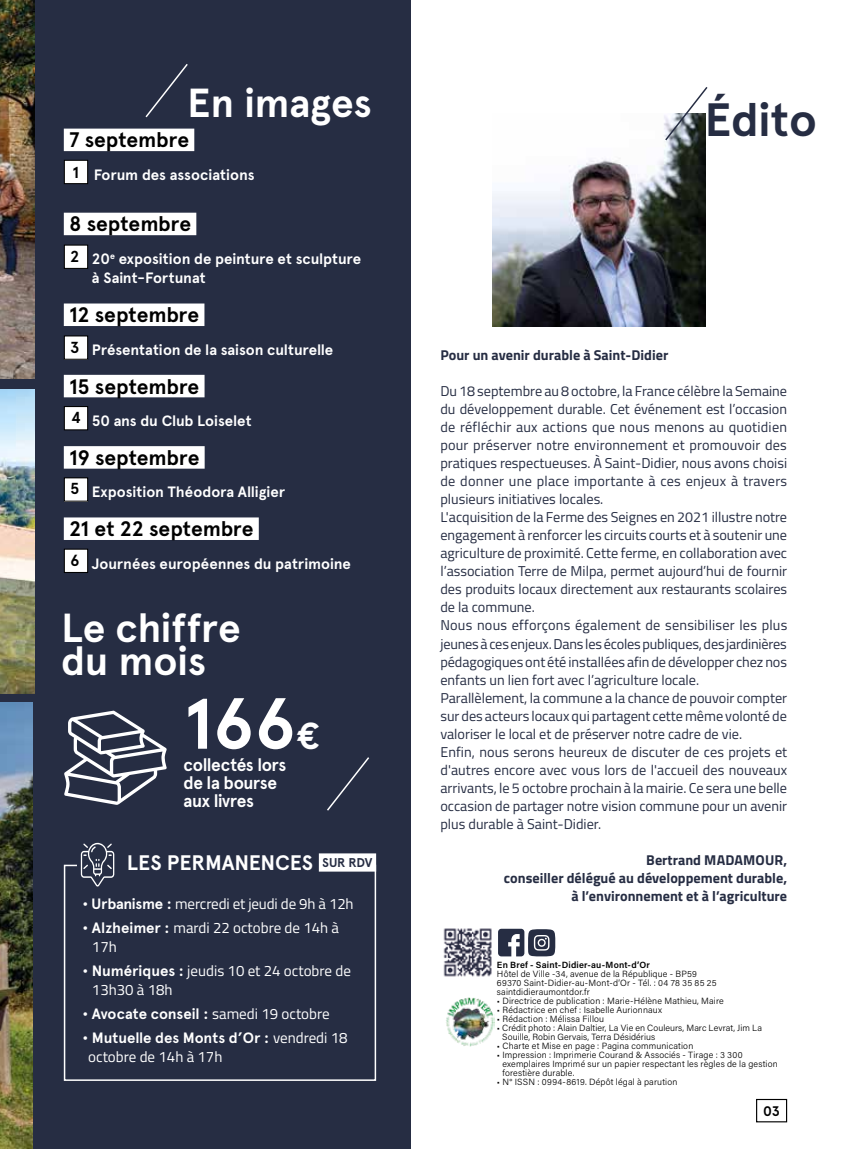
<style>
.page{position:relative;width:851px;height:1149px;background:#fff}
.page>*{position:absolute;margin:0;border:0;box-sizing:border-box;transform-origin:0 0}
.t1{font:700 71.4px "Apercu Pro";color:#fff}
.t2{font:700 46.65px "Apercu Pro";letter-spacing:-.005em;color:#262d43}
.t3{font:700 40.5px/33px "Apercu Pro";color:#fff}
.t4{font:700 21px "Apercu Pro";letter-spacing:-.005em;color:#000}
.t5{font:700 21px "Apercu Pro";letter-spacing:-.005em;color:#fff}
.t6{font:700 18px/18px "Apercu Pro";letter-spacing:-.025em;color:#fff;scale:.96 1}
.t7{font:700 15px/19.5px "Apercu Pro";letter-spacing:-.005em;color:#fff}
.t8{font:15px/19.5px "Titillium Web";color:#fff}
.t9{font:14.25px/18px "Titillium Web";color:#262d43}
.t10{font:700 14.25px/18px "Titillium Web";color:#262d43;text-align:right}
.t11{font:700 13.8px "Apercu Pro";color:#000}
.t12{font:700 12.75px "Apercu Pro";letter-spacing:-.02em;color:#262d43}
.t13{font:300 9px/9px "Acumin Pro";letter-spacing:.02em;color:#000}
.t14{font:600 9px "Acumin Pro";letter-spacing:.02em;color:#000}
.s1{font-size:15.9px;color:#000}
.s2{font-size:37.5px}
.s3{font-family:"Apercu Pro";font-weight:700}
.s4{font-family:"Titillium Web";font-weight:400}
</style>
<div class="page">
<div style="left:756px;top:1098px;width:31px;height:23px;border:1px solid #000"></div>
<div style="left:0;top:0;width:410px;height:1148px;background:#262d43"></div>
<svg style="left:145px;top:64px;width:43px;height:54px"></svg>
<div style="left:64px;top:128px;width:130px;height:23px;background:#fff"></div>
<div style="left:64px;top:213px;width:132px;height:22px;background:#fff"></div>
<div style="left:64px;top:303px;width:140px;height:23px;background:#fff"></div>
<div style="left:64px;top:375px;width:140px;height:22px;background:#fff"></div>
<div style="left:64px;top:446px;width:141px;height:22px;background:#fff"></div>
<div style="left:64px;top:517px;width:195px;height:23px;background:#fff"></div>
<div style="left:64px;top:160px;width:24px;height:23px;background:#fff"></div>
<div style="left:64px;top:160px;width:24px;height:24px;border:1px solid #000"></div>
<div style="left:64px;top:245px;width:24px;height:23px;background:#fff"></div>
<div style="left:64px;top:244px;width:24px;height:25px;border:1px solid #000"></div>
<div style="left:64px;top:336px;width:24px;height:23px;background:#fff"></div>
<div style="left:64px;top:335px;width:24px;height:24px;border:1px solid #000"></div>
<div style="left:64px;top:406px;width:24px;height:23px;background:#fff"></div>
<div style="left:64px;top:406px;width:24px;height:24px;border:1px solid #000"></div>
<div style="left:64px;top:477px;width:24px;height:24px;background:#fff"></div>
<div style="left:64px;top:477px;width:24px;height:24px;border:1px solid #000"></div>
<div style="left:64px;top:549px;width:24px;height:23px;background:#fff"></div>
<div style="left:64px;top:548px;width:24px;height:25px;border:1px solid #000"></div>
<img style="left:0;top:0;width:34px;height:379px">
<img style="left:0;top:702px;width:33px;height:446px">
<img style="left:0;top:389px;width:34px;height:303px">
<img style="left:492px;top:142px;width:213px;height:184px">
<svg style="left:664px;top:87px;width:44px;height:55px"></svg>
<div style="left:64px;top:864px;width:312px;height:216px;border:2px solid #fff"></div>
<svg style="left:77px;top:860px;width:4px;height:12px"></svg>
<div style="left:105px;top:846px;width:230px;height:36px;background:#262d43"></div>
<svg style="left:81px;top:842px;width:33px;height:44px"></svg>
<svg style="left:327px;top:757px;width:43px;height:54px"></svg>
<svg style="left:498px;top:928px;width:57px;height:28px"></svg>
<svg style="left:318px;top:853px;width:59px;height:20px"></svg>
<img style="left:446px;top:997px;width:48px;height:49px">
<img style="left:443px;top:928px;width:48px;height:49px">
<svg style="left:64px;top:710px;width:103px;height:94px"></svg>
<h3 class="t3" style="left:187px;top:85px;width:186px">En images</h3>
<h3 class="t4" style="left:69px;top:124px;width:121px">7 septembre</h3>
<p class="t7" style="left:72px;top:164px;width:184px"><span class="s1">1</span> Forum des associations</p>
<h3 class="t4" style="left:69px;top:208px;width:124px">8 septembre</h3>
<p class="t7" style="left:92px;top:248px;width:271px;text-indent:-22px"><span class="s1">2</span> 20<sup>e</sup> exposition de peinture et sculpture à Saint-Fortunat</p>
<h3 class="t4" style="left:69px;top:299px;width:132px">12 septembre</h3>
<p class="t7" style="left:70px;top:339px;width:264px"><span class="s1">3</span> Présentation de la saison culturelle</p>
<h3 class="t4" style="left:69px;top:370px;width:132px">15 septembre</h3>
<p class="t7" style="left:71px;top:410px;width:182px"><sup>4</sup> 50 ans du Club Loiselet</p>
<h3 class="t4" style="left:69px;top:441px;width:132px">19 septembre</h3>
<p class="t7" style="left:70px;top:481px;width:216px"><sup>5</sup> Exposition Théodora Alligier</p>
<h3 class="t4" style="left:69px;top:513px;width:186px">21 et 22 septembre</h3>
<p class="t7" style="left:70px;top:553px;width:282px"><sup>6</sup> Journées européennes du patrimoine</p>
<h3 class="t3" style="left:61px;top:610px;width:181px">Le chiffre du mois</h3>
<h1 class="t1" style="left:184px;top:669px;width:138px">166<span class="s2">€</span></h1>
<p class="t6" style="left:184px;top:755px;width:108px">collectés lors de la bourse aux livres</p>
<h3 class="t5" style="left:127px;top:846px;width:188px">LES PERMANENCES</h3>
<p class="t12" style="left:322px;top:852px;width:52px">SUR RDV</p>
<p class="t8" style="left:82px;top:892px;width:273px"><span class="s3">• Urbanisme :</span> mercredi et jeudi de 9h à 12h</p>
<p class="t8" style="left:92px;top:916px;width:249px;text-indent:-10px"><span class="s3">• Alzheimer :</span> mardi 22 octobre de 14h à<br>17h</p>
<p class="t8" style="left:92px;top:959px;width:260px;text-indent:-10px"><span class="s3">• Numériques :</span> jeudis 10 et 24 octobre de<br>13h30 à 18h</p>
<p class="t7" style="left:82px;top:1003px;width:249px">• Avocate conseil : <span class="s4">samedi 19 octobre</span></p>
<p class="t7" style="left:82px;top:1027px;width:267px">• Mutuelle des Monts d’Or : <span class="s4">vendredi 18</span></p>
<p class="t8" style="left:88px;top:1046px;width:136px">octobre de 14h à 17h</p>
<h2 class="t2" style="left:704px;top:84px;width:114px">Édito</h2>
<p class="t10" style="left:440px;top:345px;width:229px">Pour un avenir durable à Saint-Didier</p>
<p class="t9" style="left:440px;top:381px;width:348px">Du 18 septembre au 8 octobre, la France célèbre la Semaine du développement durable. Cet événement est l’occasion de réfléchir aux actions que nous menons au quotidien pour préserver notre environnement et promouvoir des pratiques respectueuses. À Saint-Didier, nous avons choisi de donner une place importante à ces enjeux à travers plusieurs initiatives locales.<br>L'acquisition de la Ferme des Seignes en 2021 illustre notre engagement à renforcer les circuits courts et à soutenir une agriculture de proximité. Cette ferme, en collaboration avec l’association Terre de Milpa, permet aujourd’hui de fournir des produits locaux directement aux restaurants scolaires de la commune.<br>Nous nous efforçons également de sensibiliser les plus jeunes à ces enjeux. Dans les écoles publiques, des jardinières pédagogiques ont été installées afin de développer chez nos enfants un lien fort avec l’agriculture locale.<br>Parallèlement, la commune a la chance de pouvoir compter sur des acteurs locaux qui partagent cette même volonté de valoriser le local et de préserver notre cadre de vie.<br>Enfin, nous serons heureux de discuter de ces projets et d'autres encore avec vous lors de l'accueil des nouveaux arrivants, le 5 octobre prochain à la mairie. Ce sera une belle occasion de partager notre vision commune pour un avenir plus durable à Saint-Didier.</p>
<p class="t10" style="left:504px;top:849px;width:285px">Bertrand MADAMOUR,<br>conseiller délégué au développement durable, à l’environnement et à l’agriculture</p>
<p class="t14" style="left:497px;top:958px;width:155px">En Bref - Saint-Didier-au-Mont-d’Or</p>
<p class="t13" style="left:497px;top:968px;width:221px">Hôtel de Ville -34, avenue de la République - BP59<br>69370 Saint-Didier-au-Mont-d’Or - Tél. : 04 78 35 85 25 saintdidieraumontdor.fr</p>
<p class="t13" style="left:497px;top:995px;width:228px">• Directrice de publication : Marie-Hélène Mathieu, Maire</p>
<p class="t13" style="left:497px;top:1004px;width:166px">• Rédactrice en chef : Isabelle Aurionnaux</p>
<p class="t13" style="left:497px;top:1013px;width:109px">• Rédaction : Mélissa Fillou</p>
<p class="t13" style="left:502px;top:1022px;width:261px;text-indent:-5px">• Crédit photo : Alain Daltier, La Vie en Couleurs, Marc Levrat, Jim La<br>Souille, Robin Gervais, Terra Désidérius</p>
<p class="t13" style="left:497px;top:1040px;width:198px">• Charte et Mise en page : Pagina communication</p>
<p class="t13" style="left:502px;top:1049px;width:277px;text-indent:-6px">• Impression : Imprimerie Courand &amp; Associés - Tirage : 3 300 exemplaires Imprimé sur un papier respectant les règles de la gestion forestière durable.</p>
<p class="t13" style="left:497px;top:1076px;width:182px">• N° ISSN : 0994-8619. Dépôt légal à parution</p>
<p class="t11" style="left:763px;top:1099px;width:18px">03</p>
</div>
